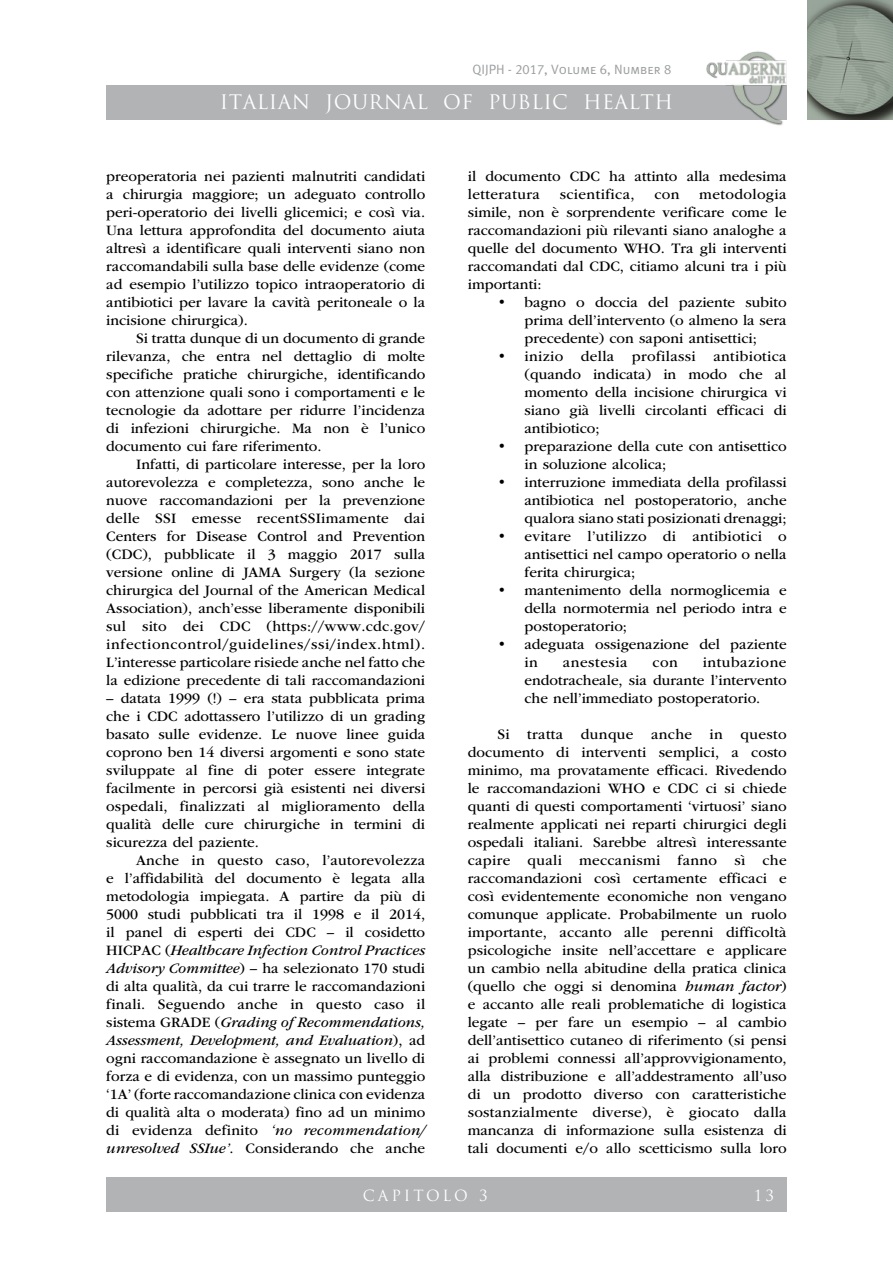
<style>
.page{position:relative;width:893px;height:1263px;background:#fff}
.page>*{position:absolute;margin:0;border:0;box-sizing:border-box;transform-origin:0 0}
.t1{font:19.5px "Trajan Pro";letter-spacing:.02em;color:#fff}
.t2{font:15px/18px "ITC Garamond Std";color:#000;text-align:justify}
.t3{font:15px "ITC Garamond Std";letter-spacing:.025em;color:#000}
.t4{font:15px "Trajan Pro";letter-spacing:.19em;color:#fff}
.t5{font:15px "ITC Garamond Std";letter-spacing:.035em;color:#000}
.t6{font:13.5px "Meta Plus Normal Caps";color:#9c9e9f}
.s1{font-style:italic}
</style>
<div class="page">
<img style="left:808px;top:0;width:85px;height:119px">
<div style="left:106px;top:85px;width:681px;height:34px;background:#b1b3b4"></div>
<img style="left:701px;top:51px;width:86px;height:75px">
<div style="left:742px;top:1178px;width:45px;height:34px;background:#b1b3b4"></div>
<div style="left:106px;top:1178px;width:638px;height:34px;background:#b1b3b4"></div>
<p class="t6" style="left:472px;top:62px;width:201px">QIJPH - 2017, Volume 6, Number 8</p>
<h1 class="t1" style="left:220px;top:90px;width:455px">ITALIAN JOURNAL OF PUBLIC HEALTH</h1>
<p class="t2" style="left:106px;top:167px;width:320px">preoperatoria nei pazienti malnutriti candidati a chirurgia maggiore; un adeguato controllo peri-operatorio dei livelli glicemici; e così via.<br>Una lettura approfondita del documento aiuta altresì a identificare quali interventi siano non raccomandabili sulla base delle evidenze (come ad esempio l’utilizzo topico intraoperatorio di antibiotici per lavare la cavità peritoneale o la incisione chirurgica).</p>
<p class="t2" style="left:106px;top:329px;width:320px;text-indent:30px">Si tratta dunque di un documento di grande rilevanza, che entra nel dettaglio di molte specifiche pratiche chirurgiche, identificando con attenzione quali sono i comportamenti e le tecnologie da adottare per ridurre l’incidenza di infezioni chirurgiche. Ma non è l’unico documento cui fare riferimento.</p>
<p class="t2" style="left:106px;top:455px;width:320px;text-indent:30px">Infatti, di particolare interesse, per la loro autorevolezza e completezza, sono anche le nuove raccomandazioni per la prevenzione delle SSI emesse recentSSIimamente dai Centers for Disease Control and Prevention (CDC), pubblicate il 3 maggio 2017 sulla versione online di JAMA Surgery (la sezione chirurgica del Journal of the American Medical Association), anch’esse liberamente disponibili sul sito dei CDC (https://www.cdc.gov/ infectioncontrol/guidelines/ssi/index.html).<br>L’interesse particolare risiede anche nel fatto che la edizione precedente di tali raccomandazioni</p>
<p class="t2" style="left:106px;top:689px;width:321px">– datata 1999 (!) – era stata pubblicata prima che i CDC adottassero l’utilizzo di un grading basato sulle evidenze. Le nuove linee guida coprono ben 14 diversi argomenti e sono state sviluppate al fine di poter essere integrate facilmente in percorsi già esistenti nei diversi ospedali, finalizzati al miglioramento della qualità delle cure chirurgiche in termini di sicurezza del paziente.</p>
<p class="t2" style="left:106px;top:851px;width:320px;text-indent:30px">Anche in questo caso, l’autorevolezza e l’affidabilità del documento è legata alla metodologia impiegata. A partire da più di 5000 studi pubblicati tra il 1998 e il 2014, il panel di esperti dei CDC – il cosidetto HICPAC (<span class="s1">Healthcare Infection Control Practices Advisory Committee</span>) – ha selezionato 170 studi di alta qualità, da cui trarre le raccomandazioni finali. Seguendo anche in questo caso il sistema GRADE (<span class="s1">Grading of Recommendations, Assessment, Development, and Evaluation</span>), ad ogni raccomandazione è assegnato un livello di forza e di evidenza, con un massimo punteggio ‘1A’ (forte raccomandazione clinica con evidenza di qualità alta o moderata) fino ad un minimo di evidenza definito <span class="s1">‘no recommendation/ unresolved SSIue’</span>. Considerando che anche</p>
<p class="t2" style="left:468px;top:167px;width:320px">il documento CDC ha attinto alla medesima letteratura</p>
<p class="t2" style="left:468px;top:185px;width:320px;text-indent:232px">metodologia simile, non è sorprendente verificare come le raccomandazioni più rilevanti siano analoghe a quelle del documento WHO. Tra gli interventi raccomandati dal CDC, citiamo alcuni tra i più importanti:</p>
<p class="t2" style="left:524px;top:293px;width:264px;text-indent:-27px">• bagno o doccia del paziente subito prima dell’intervento (o almeno la sera precedente) con saponi antisettici;</p>
<p class="t2" style="left:524px;top:347px;width:264px;text-indent:-27px">• inizio della profilassi antibiotica (quando indicata) in modo che al momento della incisione chirurgica vi siano già livelli circolanti efficaci di antibiotico;</p>
<p class="t2" style="left:524px;top:437px;width:264px;text-indent:-27px">• preparazione della cute con antisettico in soluzione alcolica;</p>
<p class="t2" style="left:524px;top:473px;width:264px;text-indent:-27px">• interruzione immediata della profilassi antibiotica nel postoperatorio, anche qualora siano stati posizionati drenaggi;</p>
<p class="t2" style="left:524px;top:527px;width:264px;text-indent:-27px">• evitare l’utilizzo di antibiotici o antisettici nel campo operatorio o nella ferita chirurgica;</p>
<p class="t2" style="left:524px;top:581px;width:264px;text-indent:-27px">• mantenimento della normoglicemia e della normotermia nel periodo intra e postoperatorio;</p>
<p class="t2" style="left:524px;top:635px;width:264px;text-indent:-27px">• adeguata ossigenazione del paziente in</p>
<p class="t3" style="left:560px;top:186px;width:76px">scientifica,</p>
<p class="t2" style="left:654px;top:185px;width:27px">con</p>
<p class="t2" style="left:524px;top:653px;width:264px;text-indent:178px">intubazione endotracheale, sia durante l’intervento che nell’immediato postoperatorio.</p>
<p class="t2" style="left:468px;top:725px;width:321px;text-indent:30px">Si tratta dunque anche in questo documento di interventi semplici, a costo minimo, ma provatamente efficaci. Rivedendo le raccomandazioni WHO e CDC ci si chiede quanti di questi comportamenti ‘virtuosi’ siano realmente applicati nei reparti chirurgici degli ospedali italiani. Sarebbe altresì interessante capire quali meccanismi fanno sì che raccomandazioni così certamente efficaci e così evidentemente economiche non vengano comunque applicate. Probabilmente un ruolo importante, accanto alle perenni difficoltà psicologiche insite nell’accettare e applicare un cambio nella abitudine della pratica clinica (quello che oggi si denomina <span class="s1">human factor</span>) e accanto alle reali problematiche di logistica legate – per fare un esempio – al cambio dell’antisettico cutaneo di riferimento (si pensi ai problemi connessi all’approvvigionamento, alla distribuzione e all’addestramento all’uso di un prodotto diverso con caratteristiche sostanzialmente diverse), è giocato dalla mancanza di informazione sulla esistenza di tali documenti e/o allo scetticismo sulla loro</p>
<p class="t5" style="left:563px;top:654px;width:66px">anestesia</p>
<p class="t2" style="left:652px;top:653px;width:27px">con</p>
<p class="t4" style="left:363px;top:1185px;width:126px">CAPITOLO 3</p>
<p class="t4" style="left:754px;top:1185px;width:22px">13</p>
</div>
